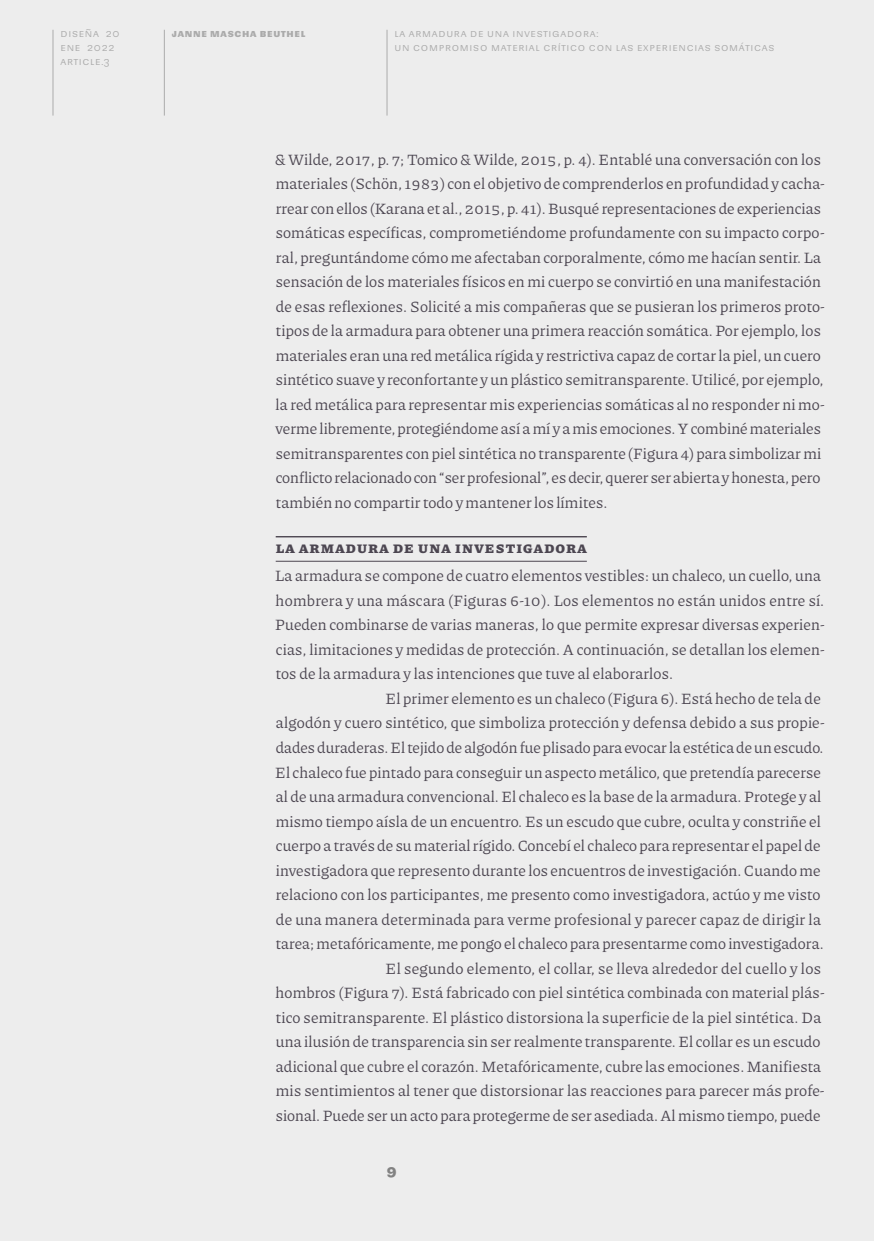
<style>
.page{position:relative;width:874px;height:1241px;background:#fff}
.page>*{position:absolute;margin:0;border:0;box-sizing:border-box;transform-origin:0 0}
.Texto_sin_sangría{font:15.75px/24.5px "Piazzolla";letter-spacing:.01em;color:#4c4651}
.Texto_con_sangría{font:15.75px/24.5px "Piazzolla";letter-spacing:.01em;color:#4c4651}
.Subtítulo_1{font:800 15.75px "Piazzolla";letter-spacing:.135em;color:#4c4651}
.t1{font:700 14px "Sudamerican Grotesk";color:#828282}
.t2{font:10.5px/14px "Sudamerican Grotesk";letter-spacing:.07em;color:#ababab}
.t3{font:700 10.5px "Sudamerican Grotesk";letter-spacing:.07em;color:#ababab}
</style>
<div class="page">
<div style="left:0;top:0;width:873px;height:1240px;background:#ededed"></div>
<hr style="left:52px;top:30px;width:1px;height:85px;background:#ababab">
<hr style="left:164px;top:30px;width:1px;height:85px;background:#ababab">
<hr style="left:386px;top:30px;width:1px;height:85px;background:#ababab">
<hr style="left:275px;top:561px;width:311px;height:1px;background:#4c4651">
<hr style="left:275px;top:536px;width:311px;height:1px;background:#4c4651">
<p class="t2" style="left:60px;top:26px;width:61px">Diseña 20 ene 2022 article.3</p>
<p class="t3" style="left:172px;top:24px;width:135px">Janne Mascha Beuthel</p>
<p class="t2" style="left:394px;top:26px;width:381px">La armadura de una investigadora:<br>un compromiso material crítico con las experiencias somáticas</p>
<p class="Texto_sin_sangría" style="left:275px;top:146px;width:550px">&amp; Wilde, 2017, p. 7; Tomico &amp; Wilde, 2015, p. 4). Entablé una conversación con los materiales (Schön, 1983) con el objetivo de comprenderlos en profundidad y cacha&shy;rrear con ellos (Karana et al., 2015, p. 41). Busqué representaciones de experiencias somáticas específicas, comprometiéndome profundamente con su impacto corpo&shy;ral, preguntándome cómo me afectaban corporalmente, cómo me hacían sentir. La sensación de los materiales físicos en mi cuerpo se convirtió en una manifestación de esas reflexiones. Solicité a mis compañeras que se pusieran los primeros proto&shy;tipos de la armadura para obtener una primera reacción somática. Por ejemplo, los materiales eran una red metálica rígida y restrictiva capaz de cortar la piel, un cuero sintético suave y reconfortante y un plástico semitransparente. Utilicé, por ejemplo, la red metálica para representar mis experiencias somáticas al no responder ni mo&shy;verme libremente, protegiéndome así a mí y a mis emociones. Y combiné materiales semitransparentes con piel sintética no transparente (Figura 4) para simbolizar mi conflicto relacionado con “ser profesional”, es decir, querer ser abierta y honesta, pero también no compartir todo y mantener los límites.</p>
<p class="Subtítulo_1" style="left:275px;top:536px;width:311px">La armadura de una investigadora</p>
<p class="Texto_sin_sangría" style="left:275px;top:563px;width:550px">La armadura se compone de cuatro elementos vestibles: un chaleco, un cuello, una hombrera y una máscara (Figuras 6-10). Los elementos no están unidos entre sí.<br>Pueden combinarse de varias maneras, lo que permite expresar diversas experien&shy;cias, limitaciones y medidas de protección. A continuación, se detallan los elemen&shy;tos de la armadura y las intenciones que tuve al elaborarlos.</p>
<p class="Texto_con_sangría" style="left:275px;top:685px;width:550px;text-indent:110px">El primer elemento es un chaleco (Figura 6). Está hecho de tela de algodón y cuero sintético, que simboliza protección y defensa debido a sus propie&shy;dades duraderas. El tejido de algodón fue plisado para evocar la estética de un escudo.<br>El chaleco fue pintado para conseguir un aspecto metálico, que pretendía parecerse al de una armadura convencional. El chaleco es la base de la armadura. Protege y al mismo tiempo aísla de un encuentro. Es un escudo que cubre, oculta y constriñe el cuerpo a través de su material rígido. Concebí el chaleco para representar el papel de investigadora que represento durante los encuentros de investigación. Cuando me relaciono con los participantes, me presento como investigadora, actúo y me visto de una manera determinada para verme profesional y parecer capaz de dirigir la tarea; metafóricamente, me pongo el chaleco para presentarme como investigadora.</p>
<p class="Texto_con_sangría" style="left:275px;top:955px;width:550px;text-indent:110px">El segundo elemento, el collar, se lleva alrededor del cuello y los hombros (Figura 7). Está fabricado con piel sintética combinada con material plás&shy;tico semitransparente. El plástico distorsiona la superficie de la piel sintética. Da una ilusión de transparencia sin ser realmente transparente. El collar es un escudo adicional que cubre el corazón. Metafóricamente, cubre las emociones. Manifiesta mis sentimientos al tener que distorsionar las reacciones para parecer más profe&shy;sional. Puede ser un acto para protegerme de ser asediada. Al mismo tiempo, puede</p>
<p class="t1" style="left:386px;top:1158px;width:12px">9</p>
</div>
